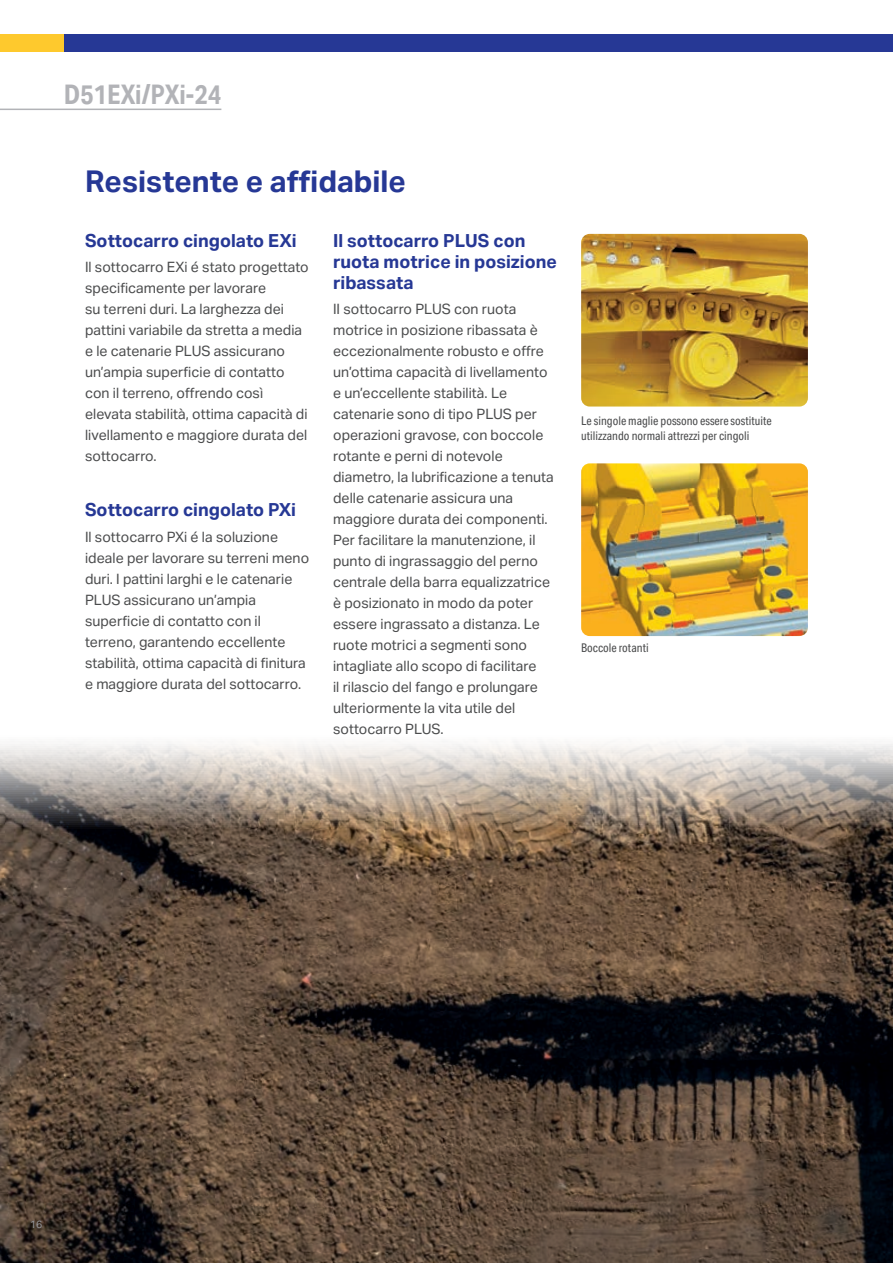
<style>
.page{position:relative;width:893px;height:1263px;background:#fff}
.page>*{position:absolute;margin:0;border:0;box-sizing:border-box;transform-origin:0 0}
.t1{font:700 30px "Aktiv Grotesk";color:#263895}
.t2{font:700 27px "Aktiv Grotesk Cd";color:#b2b3b7}
.t3{font:700 18px/21px "Aktiv Grotesk";color:#263895}
.t4{font:14.25px/21px "Aktiv Grotesk";color:#4b4c4d}
.t5{font:12px/15px "Aktiv Grotesk Cd";color:#4b4c4d}
.t6{font:10.5px "Aktiv Grotesk";color:#939598}
</style>
<div class="page">
<img style="left:0;top:744px;width:893px;height:519px">
<img style="left:581px;top:463px;width:227px;height:173px">
<img style="left:581px;top:234px;width:227px;height:173px">
<hr style="left:0;top:109px;width:221px;height:1px;background:#b2b3b7">
<div style="left:0;top:34px;width:143px;height:17px;background:#fec92d"></div>
<div style="left:64px;top:34px;width:829px;height:17px;background:#263895"></div>
<h2 class="t2" style="left:64px;top:79px;width:159px">D51EXi/PXi-24</h2>
<h1 class="t1" style="left:85px;top:164px;width:323px">Resistente e affidabile</h1>
<p class="t3" style="left:85px;top:230px;width:213px">Sottocarro cingolato EXi</p>
<p class="t4" style="left:85px;top:257px;width:225px">Il sottocarro EXi é stato progettato specificamente per lavorare<br>su terreni duri. La larghezza dei pattini variabile da stretta a media e le catenarie PLUS assicurano un’ampia superficie di contatto con il terreno, offrendo così elevata stabilità, ottima capacità di livellamento e maggiore durata del sottocarro.</p>
<p class="t3" style="left:85px;top:500px;width:213px">Sottocarro cingolato PXi</p>
<p class="t4" style="left:85px;top:526px;width:226px">Il sottocarro PXi é la soluzione ideale per lavorare su terreni meno duri. I pattini larghi e le catenarie PLUS assicurano un’ampia superficie di contatto con il terreno, garantendo eccellente stabilità, ottima capacità di finitura e maggiore durata del sottocarro.</p>
<p class="t3" style="left:333px;top:230px;width:226px">Il sottocarro PLUS con ruota motrice in posizione ribassata</p>
<p class="t4" style="left:333px;top:299px;width:222px">II sottocarro PLUS con ruota motrice in posizione ribassata è eccezionalmente robusto e offre un’ottima capacità di livellamento e un’eccellente stabilità. Le catenarie sono di tipo PLUS per operazioni gravose, con boccole rotante e perni di notevole diametro, la lubrificazione a tenuta delle catenarie assicura una maggiore durata dei componenti.<br>Per facilitare la manutenzione, il punto di ingrassaggio del perno centrale della barra equalizzatrice è posizionato in modo da poter essere ingrassato a distanza. Le ruote motrici a segmenti sono intagliate allo scopo di facilitare<br>il rilascio del fango e prolungare ulteriormente la vita utile del sottocarro PLUS.</p>
<p class="t5" style="left:581px;top:414px;width:192px">Le singole maglie possono essere sostituite utilizzando normali attrezzi per cingoli</p>
<p class="t5" style="left:581px;top:641px;width:69px">Boccole rotanti</p>
<p class="t6" style="left:30px;top:1218px;width:14px">16</p>
</div>
